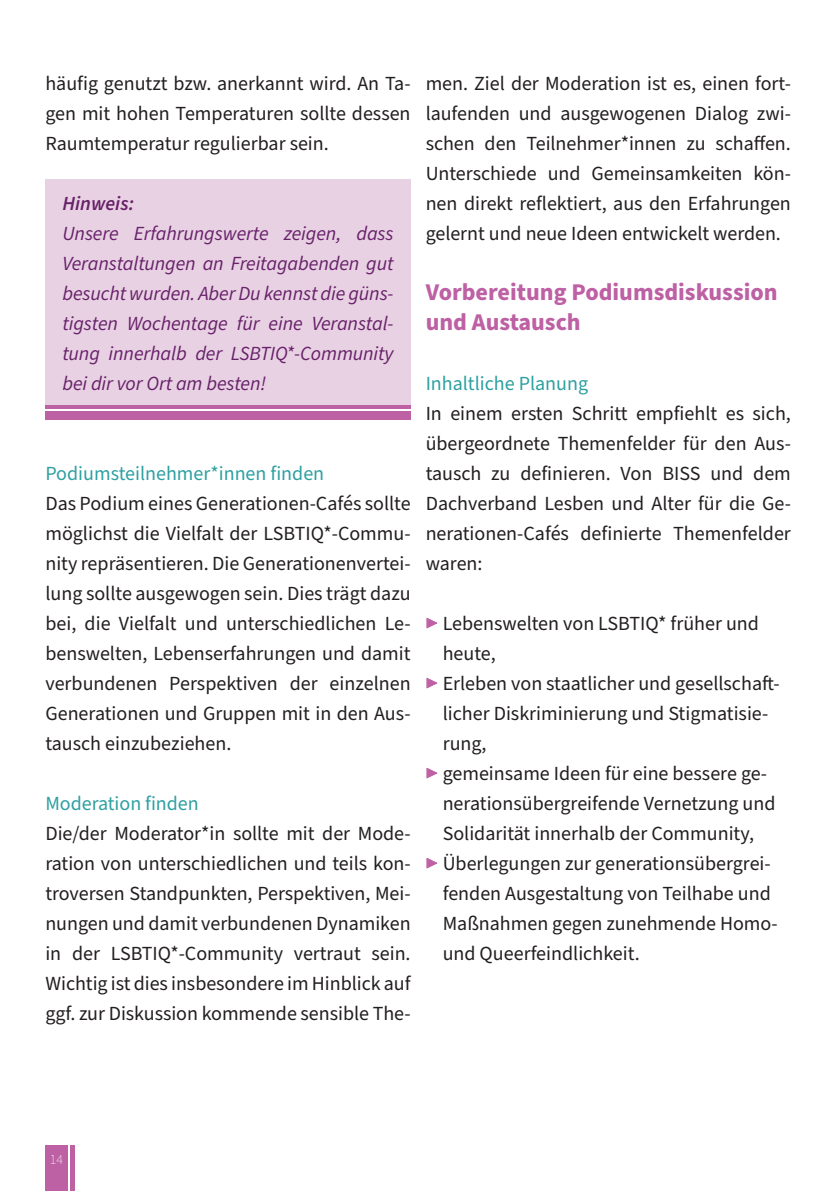
<style>
.page{position:relative;width:840px;height:1191px;background:#fff}
.page>*{position:absolute;margin:0;border:0;box-sizing:border-box;transform-origin:0 0}
.BISS{font:700 24px/30px "Source Sans Pro";color:#bd60a4}
.BISS-2{font:20px/30px "Source Sans Pro";color:#231f20;text-align:justify}
.BISS-3{font:italic 20px/30px "Source Sans Pro";letter-spacing:-.005em;color:#672269;text-align:justify}
.BISS-4{font:20px "Source Sans Pro";color:#2fa0a1}
.BISS-5{font:italic 600 20px "Source Sans Pro";color:#672269}
.t1{font:200 14px "Source Sans Pro";color:#fff}
.s1{font-weight:600;color:#bd60a4}
</style>
<div class="page">
<div style="left:45px;top:180px;width:365px;height:227px;background:#e9d1e4"></div>
<div style="left:45px;top:411px;width:365px;height:9px;background:#bd60a4"></div>
<hr style="left:45px;top:405px;width:365px;height:4px;background:#bd60a4">
<div style="left:45px;top:1145px;width:22px;height:46px;background:#bd60a4"></div>
<div style="left:70px;top:1145px;width:5px;height:46px;background:#bd60a4"></div>
<p class="BISS-2" style="left:45px;top:69px;width:366px">häufig genutzt bzw. anerkannt wird. An Ta&shy;gen mit hohen Temperaturen sollte dessen Raumtemperatur regulierbar sein.</p>
<p class="BISS-5" style="left:62px;top:190px;width:73px">Hinweis:</p>
<p class="BISS-3" style="left:62px;top:219px;width:332px">Unsere Erfahrungswerte zeigen, dass Veranstaltungen an Freitagabenden gut besucht wurden. Aber Du kennst die güns&shy;tigsten Wochentage für eine Veranstal&shy;tung innerhalb der LSBTIQ*-Community bei dir vor Ort am besten!</p>
<p class="BISS-4" style="left:45px;top:460px;width:280px">Podiumsteilnehmer*innen finden</p>
<p class="BISS-2" style="left:45px;top:489px;width:366px">Das Podium eines Generationen-Cafés sollte möglichst die Vielfalt der LSBTIQ*-Commu&shy;nity repräsentieren. Die Generationenvertei&shy;lung sollte ausgewogen sein. Dies trägt dazu bei, die Vielfalt und unterschiedlichen Le&shy;benswelten, Lebenserfahrungen und damit verbundenen Perspektiven der einzelnen Generationen und Gruppen mit in den Aus&shy;tausch einzubeziehen.</p>
<p class="BISS-4" style="left:45px;top:790px;width:155px">Moderation finden</p>
<p class="BISS-2" style="left:45px;top:819px;width:366px">Die/der Moderator*in sollte mit der Mode&shy;ration von unterschiedlichen und teils kon&shy;troversen Standpunkten, Perspektiven, Mei&shy;nungen und damit verbundenen Dynamiken in der LSBTIQ*-Community vertraut sein.<br>Wichtig ist dies insbesondere im Hinblick auf ggf. zur Diskussion kommende sensible The-</p>
<p class="BISS-2" style="left:425px;top:69px;width:366px">men. Ziel der Moderation ist es, einen fort&shy;laufenden und ausgewogenen Dialog zwi&shy;schen den Teilnehmer*innen zu schaffen.<br>Unterschiede und Gemeinsamkeiten kön&shy;nen direkt reflektiert, aus den Erfahrungen gelernt und neue Ideen entwickelt werden.</p>
<p class="BISS" style="left:425px;top:277px;width:353px">Vorbereitung Podiumsdiskussion und Austausch</p>
<p class="BISS-4" style="left:425px;top:370px;width:164px">Inhaltliche Planung</p>
<p class="BISS-2" style="left:425px;top:399px;width:366px">In einem ersten Schritt empfiehlt es sich, übergeordnete Themenfelder für den Aus&shy;tausch zu definieren. Von BISS und dem Dachverband Lesben und Alter für die Ge&shy;nerationen-Cafés definierte Themenfelder waren:</p>
<p class="BISS-2" style="left:442px;top:609px;width:317px;text-indent:-17px"><span class="s1">▶</span> Lebenswelten von LSBTIQ* früher und heute,</p>
<p class="BISS-2" style="left:442px;top:669px;width:337px;text-align:left;text-indent:-17px"><span class="s1">▶</span> Erleben von staatlicher und gesellschaft&shy;licher Diskriminierung und Stigmatisie&shy;rung,</p>
<p class="BISS-2" style="left:442px;top:759px;width:334px;text-align:left;text-indent:-17px"><span class="s1">▶</span> gemeinsame Ideen für eine bessere ge&shy;nerationsübergreifende Vernetzung und<br>Solidarität innerhalb der Community,</p>
<p class="BISS-2" style="left:442px;top:849px;width:336px;text-align:left;text-indent:-17px"><span class="s1">▶</span> Überlegungen zur generationsübergrei&shy;fenden Ausgestaltung von Teilhabe und Maßnahmen gegen zunehmende Homo&shy;und Queerfeindlichkeit.</p>
<p class="t1" style="left:50px;top:1150px;width:15px">14</p>
</div>
